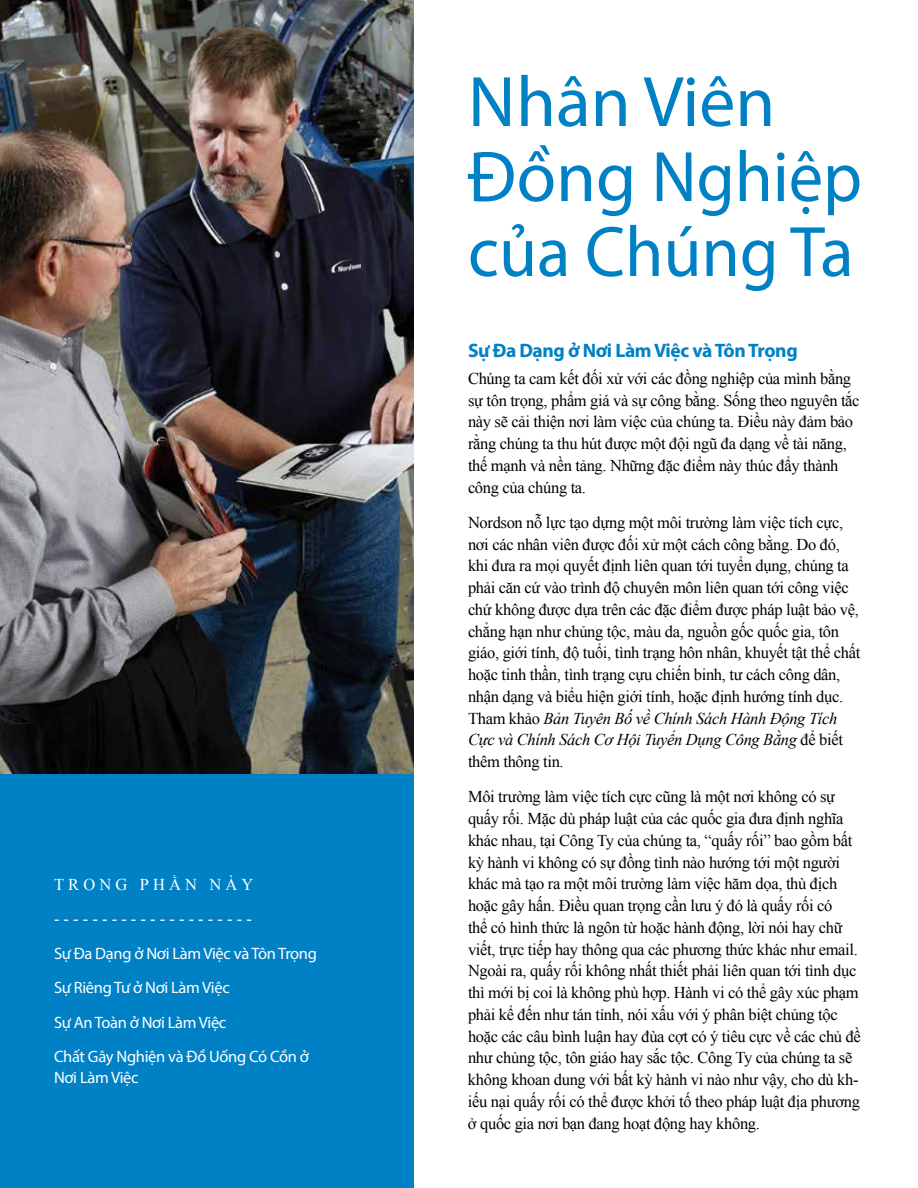
<style>
.page{position:relative;width:918px;height:1188px;background:#fff}
.page>*{position:absolute;margin:0;border:0;box-sizing:border-box;transform-origin:0 0}
.t1{font:72px/75px "Myriad Pro";color:#0081c6}
.t2{font:700 19.5px "Myriad Pro";letter-spacing:-.02em;color:#0081c6}
.t3{font:16.5px/21.8px "Times New Roman";letter-spacing:-.02em;color:#000}
.t4{font:16.5px/34.5px "Myriad Pro";letter-spacing:-.02em;color:#fff}
.t5{font:16.5px/34.5px "Times New Roman";letter-spacing:.25em;color:#fff}
.s1{font-style:italic}
</style>
<div class="page">
<img style="left:0;top:0;width:414px;height:774px">
<div style="left:0;top:774px;width:414px;height:414px;background:#0081c6"></div>
<p class="t5" style="left:54px;top:867px;width:201px">TRONG PHẦN NÀY ---------------------</p>
<p class="t4" style="left:54px;top:936px;width:265px">Sự Đa Dạng ở Nơi Làm Việc và Tôn Trọng<br>Sự Riêng Tư ở Nơi Làm Việc<br>Sự An Toàn ở Nơi Làm Việc<br>Chất Gây Nghiện và Đồ Uống Có Cồn ở</p>
<p class="t4" style="left:54px;top:1060px;width:86px">Nơi Làm Việc</p>
<h1 class="t1" style="left:468px;top:63px;width:395px">Nhân Viên<br>Đồng Nghiệp của Chúng Ta</h1>
<p class="t2" style="left:468px;top:338px;width:331px">Sự Đa Dạng ở Nơi Làm Việc và Tôn Trọng</p>
<p class="t3" style="left:468px;top:367px;width:393px">Chúng ta cam kết đối xử với các đồng nghiệp của mình bằng sự tôn trọng, phẩm giá và sự công bằng. Sống theo nguyên tắc này sẽ cải thiện nơi làm việc của chúng ta. Điều này đảm bảo rằng chúng ta thu hút được một đội ngũ đa dạng về tài năng, thế mạnh và nền tảng. Những đặc điểm này thúc đẩy thành công của chúng ta.</p>
<p class="t3" style="left:468px;top:511px;width:394px">Nordson nỗ lực tạo dựng một môi trường làm việc tích cực, nơi các nhân viên được đối xử một cách công bằng. Do đó, khi đưa ra mọi quyết định liên quan tới tuyển dụng, chúng ta phải căn cứ vào trình độ chuyên môn liên quan tới công việc chứ không được dựa trên các đặc điểm được pháp luật bảo vệ, chẳng hạn như chủng tộc, màu da, nguồn gốc quốc gia, tôn giáo, giới tính, độ tuổi, tình trạng hôn nhân, khuyết tật thể chất hoặc tinh thần, tình trạng cựu chiến binh, tư cách công dân, nhận dạng và biểu hiện giới tính, hoặc định hướng tính dục.<br>Tham khảo <span class="s1">Bản Tuyên Bố về Chính Sách Hành Động Tích Cực và Chính Sách Cơ Hội Tuyển Dụng Công Bằng</span> để biết thêm thông tin.</p>
<p class="t3" style="left:468px;top:786px;width:394px">Môi trường làm việc tích cực cũng là một nơi không có sự quấy rối. Mặc dù pháp luật của các quốc gia đưa định nghĩa khác nhau, tại Công Ty của chúng ta, “quấy rối” bao gồm bất kỳ hành vi không có sự đồng tình nào hướng tới một người khác mà tạo ra một môi trường làm việc hăm dọa, thù địch hoặc gây hấn. Điều quan trọng cần lưu ý đó là quấy rối có<br>thể có hình thức là ngôn từ hoặc hành động, lời nói hay chữ viết, trực tiếp hay thông qua các phương thức khác như email.<br>Ngoài ra, quấy rối không nhất thiết phải liên quan tới tình dục thì mới bị coi là không phù hợp. Hành vi có thể gây xúc phạm phải kể đến như tán tỉnh, nói xấu với ý phân biệt chủng tộc hoặc các câu bình luận hay đùa cợt có ý tiêu cực về các chủ đề như chủng tộc, tôn giáo hay sắc tộc. Công Ty của chúng ta sẽ không khoan dung với bất kỳ hành vi nào như vậy, cho dù kh&shy;iếu nại quấy rối có thể được khởi tố theo pháp luật địa phương ở quốc gia nơi bạn đang hoạt động hay không.</p>
</div>
